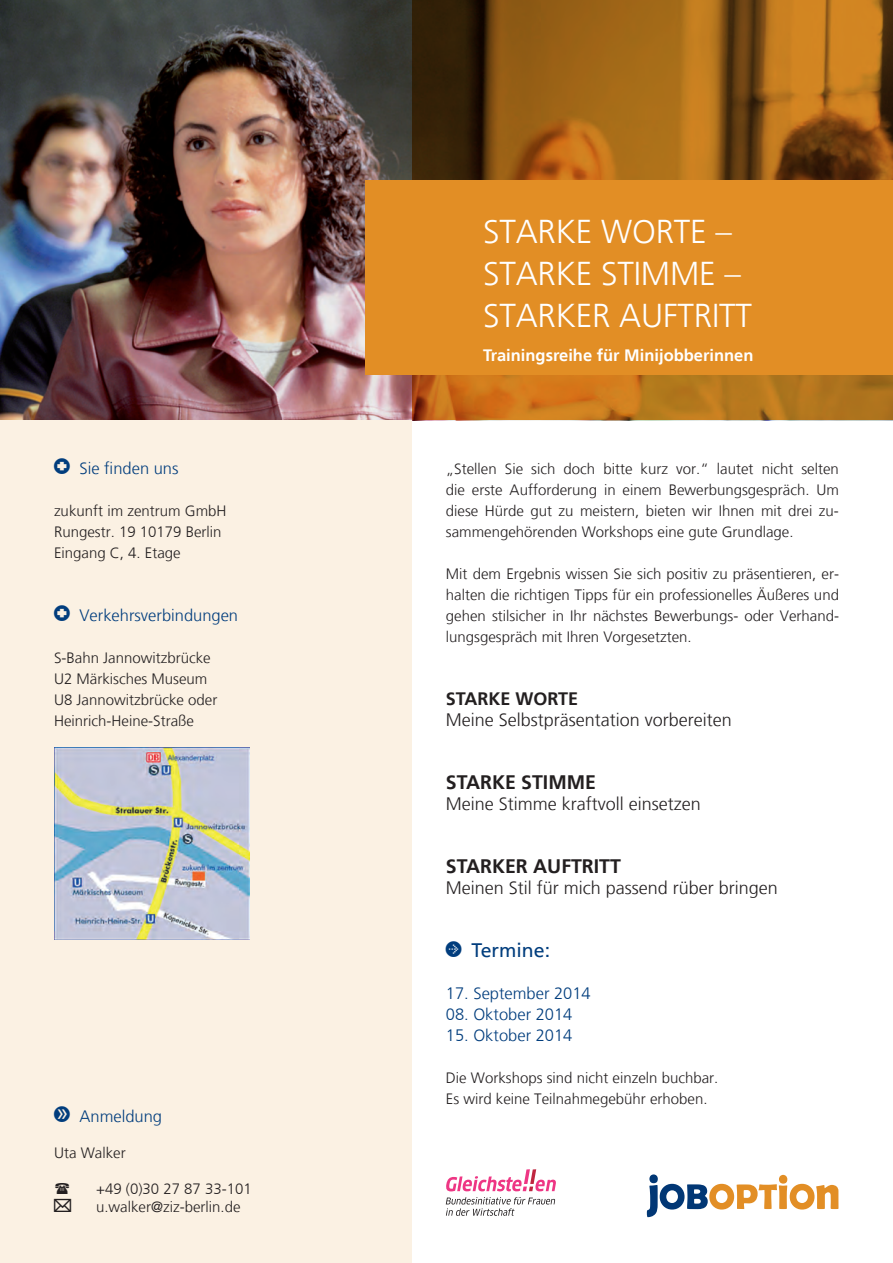
<style>
.page{position:relative;width:893px;height:1263px;background:#fff}
.page>*{position:absolute;margin:0;border:0;box-sizing:border-box;transform-origin:0 0}
.t1{font:300 33px/42px "Frutiger LT";letter-spacing:-.005em;color:#fff}
.t2{font:700 19.5px "Frutiger LT";color:#231f20}
.t3{font:19.5px "Frutiger LT";color:#013d7d}
.t4{font:300 18px "Frutiger LT";color:#231f20}
.t5{font:700 18px "Frutiger LT";color:#231f20}
.t6{font:300 16.5px "Frutiger LT";color:#013d7d}
.t7{font:700 16.5px "Frutiger LT";color:#fff}
.t8{font:300 15px/21px "Frutiger LT";color:#231f20}
</style>
<div class="page">
<img style="left:0;top:0;width:412px;height:420px">
<div style="left:0;top:420px;width:412px;height:843px;background:#fbf1e3"></div>
<svg style="left:412px;top:0;width:481px;height:420px;background:#965d16"></svg>
<div style="left:365px;top:181px;width:528px;height:194px;background:#e28e25"></div>
<svg style="left:647px;top:1174px;width:191px;height:43px"></svg>
<img style="left:54px;top:747px;width:195px;height:192px">
<svg style="left:446px;top:1197px;width:109px;height:19px"></svg>
<svg style="left:446px;top:1169px;width:110px;height:22px"></svg>
<p class="t6" style="left:80px;top:459px;width:101px">Sie finden uns</p>
<p class="t8" style="left:54px;top:501px;width:174px">zukunft im zentrum GmbH<br>Rungestr. 19 10179 Berlin<br>Eingang C, 4. Etage</p>
<p class="t6" style="left:80px;top:606px;width:160px">Verkehrsverbindungen</p>
<p class="t8" style="left:54px;top:648px;width:165px">S-Bahn Jannowitzbrücke<br>U2 Märkisches Museum<br>U8 Jannowitzbrücke oder<br>Heinrich-Heine-Straße</p>
<p class="t6" style="left:80px;top:1107px;width:84px">Anmeldung</p>
<p class="t8" style="left:54px;top:1143px;width:73px">Uta Walker</p>
<p class="t8" style="left:96px;top:1180px;width:157px;line-height:18px">+49 (0)30 27 87 33-101 u.walker@ziz-berlin.de</p>
<h1 class="t1" style="left:483px;top:211px;width:251px">Starke Wo rte –<br>Starke Stimme</h1>
<h1 class="t1" style="left:725px;top:253px;width:18px">–</h1>
<h1 class="t1" style="left:483px;top:295px;width:243px">Starker Au ftritt</h1>
<p class="t7" style="left:483px;top:346px;width:272px">TRAININGSREIHE FÜR M INIJOBBERINNEN</p>
<p class="t8" style="left:446px;top:459px;width:395px;text-align:justify">„Stellen Sie sich doch bitte kurz vor.“ lautet nicht selten die erste Aufforderung in einem Bewerbungsgespräch. Um diese Hürde gut zu meistern, bieten wir Ihnen mit drei zu&shy;sammengehörenden Workshops eine gute Grundlage.</p>
<p class="t8" style="left:446px;top:564px;width:395px;text-align:justify">Mit dem Ergebnis wissen Sie sich positiv zu präsentieren, er&shy;halten die richtigen Tipps für ein professionelles Äußeres und gehen stilsicher in Ihr nächstes Bewerbungs- oder Verhand&shy;lungsgespräch mit Ihren Vorgesetzten.</p>
<p class="t5" style="left:446px;top:688px;width:134px">STARKE WORTE</p>
<p class="t4" style="left:446px;top:710px;width:288px">Meine Selbstpräsentation vorbereiten</p>
<h2 class="t2" style="left:446px;top:771px;width:152px">STARKE STIMME</h2>
<p class="t4" style="left:446px;top:794px;width:256px">Meine Stimme kraftvoll einsetzen</p>
<h2 class="t2" style="left:446px;top:855px;width:177px">STARKER AUFTRITT</h2>
<p class="t4" style="left:446px;top:878px;width:334px">Meinen Stil für mich passend rüber bringen</p>
<h2 class="t3" style="left:471px;top:939px;width:80px">Termine:</h2>
<p class="t6" style="left:446px;top:984px;width:146px">17. September 2014</p>
<p class="t6" style="left:446px;top:1005px;width:128px">08. Oktober 2014</p>
<p class="t6" style="left:446px;top:1026px;width:128px">15. Oktober 2014</p>
<p class="t8" style="left:446px;top:1068px;width:274px">Die Workshops sind nicht einzeln buchbar.<br>Es wird keine Teilnahmegebühr erhoben.</p>
</div>
